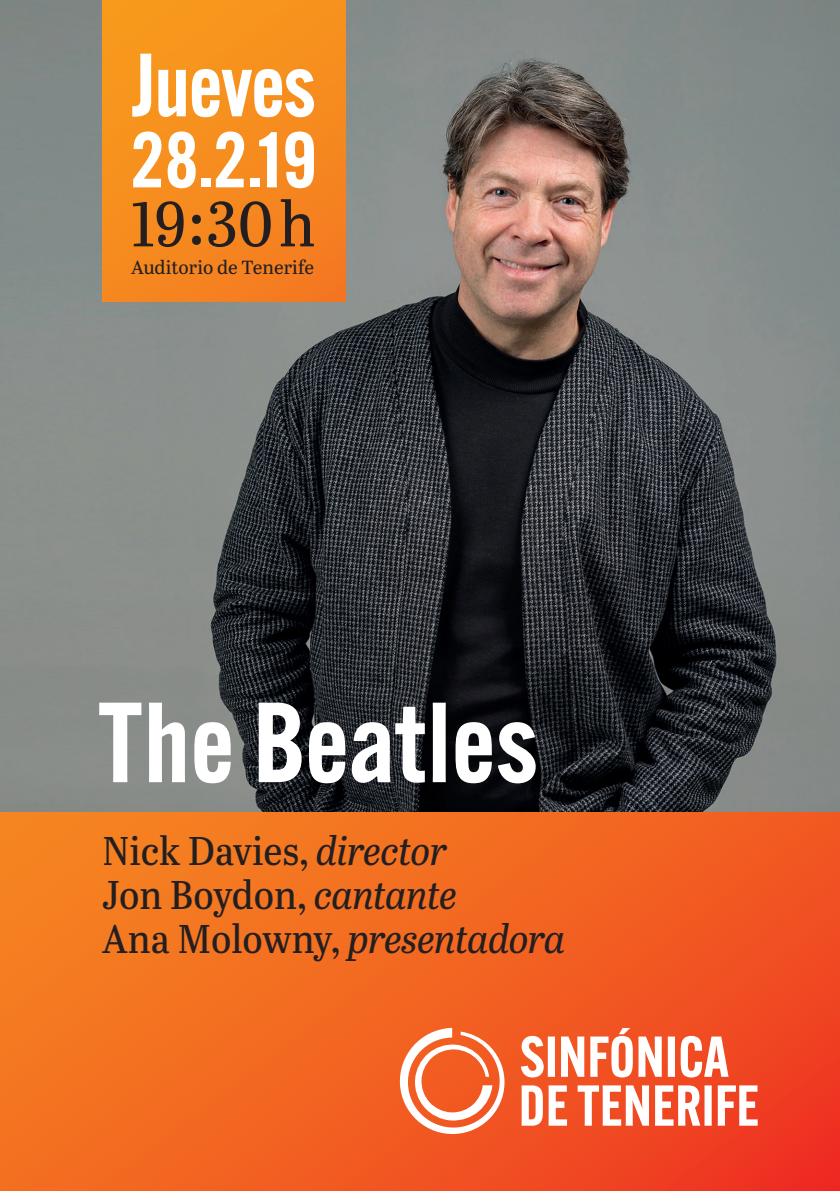
<style>
.page{position:relative;width:840px;height:1191px;background:#fff}
.page>*{position:absolute;margin:0;border:0;box-sizing:border-box;transform-origin:0 0}
.t1{font:600 111.2px "Alternate Gothic ATF";letter-spacing:.01em;color:#fff}
.t2{font:600 87.6px "Alternate Gothic ATF";letter-spacing:-.01em;color:#fff}
.t3{font:600 76.8px "Alternate Gothic ATF";color:#fff}
.t4{font:63.4px "Abril Titling Nar";color:#231f20}
.t5{font:40px "Abril Titling Nar";color:#231f20}
.t6{font:italic 40px "Abril Titling Nar";letter-spacing:-.005em;color:#231f20}
._03_movimiento_Indic{font:19px "Abril Text";letter-spacing:-.02em;color:#231f20}
.s1{font-style:italic}
.s2{font-style:normal}
</style>
<div class="page">
<svg style="left:1px;top:811px;width:838px;height:380px;background:#f16321"></svg>
<hr style="left:0;top:0;width:1px;height:1191px;background:#f47c21">
<img style="left:0;top:0;width:839px;height:811px">
<svg style="left:520px;top:1035px;width:34px;height:42px"></svg>
<svg style="left:560px;top:1036px;width:24px;height:40px"></svg>
<svg style="left:638px;top:1036px;width:23px;height:40px"></svg>
<svg style="left:667px;top:1036px;width:7px;height:40px"></svg>
<svg style="left:680px;top:1035px;width:48px;height:42px"></svg>
<svg style="left:521px;top:1085px;width:21px;height:40px"></svg>
<svg style="left:548px;top:1085px;width:18px;height:40px"></svg>
<svg style="left:577px;top:1085px;width:71px;height:40px"></svg>
<svg style="left:654px;top:1085px;width:57px;height:40px"></svg>
<svg style="left:717px;top:1085px;width:40px;height:40px"></svg>
<svg style="left:399px;top:1027px;width:106px;height:107px"></svg>
<svg style="left:590px;top:1028px;width:42px;height:49px"></svg>
<div style="left:102px;top:0;width:243px;height:301px;background:linear-gradient(to right,#f7931d,#f58520)"></div>
<p class="t2" style="left:131px;top:29px;width:186px">Jueves</p>
<p class="t3" style="left:131px;top:111px;width:188px">28.2.19</p>
<p class="t4" style="left:131px;top:178px;width:186px">19 : 30 h</p>
<p class="_03_movimiento_Indic" style="left:131px;top:253px;width:184px">Auditorio de Tenerife</p>
<p class="t1" style="left:98px;top:672px;width:441px">The Beatles</p>
<p class="t5" style="left:102px;top:822px;width:346px">Nick Davies, <span class="s1">director</span></p>
<p class="t5" style="left:102px;top:866px;width:356px">Jon Boydon, <span class="s1">cantante</span></p>
<p class="t6" style="left:102px;top:910px;width:464px"><span class="s2">Ana Molowny,</span> presentadora</p>
</div>
